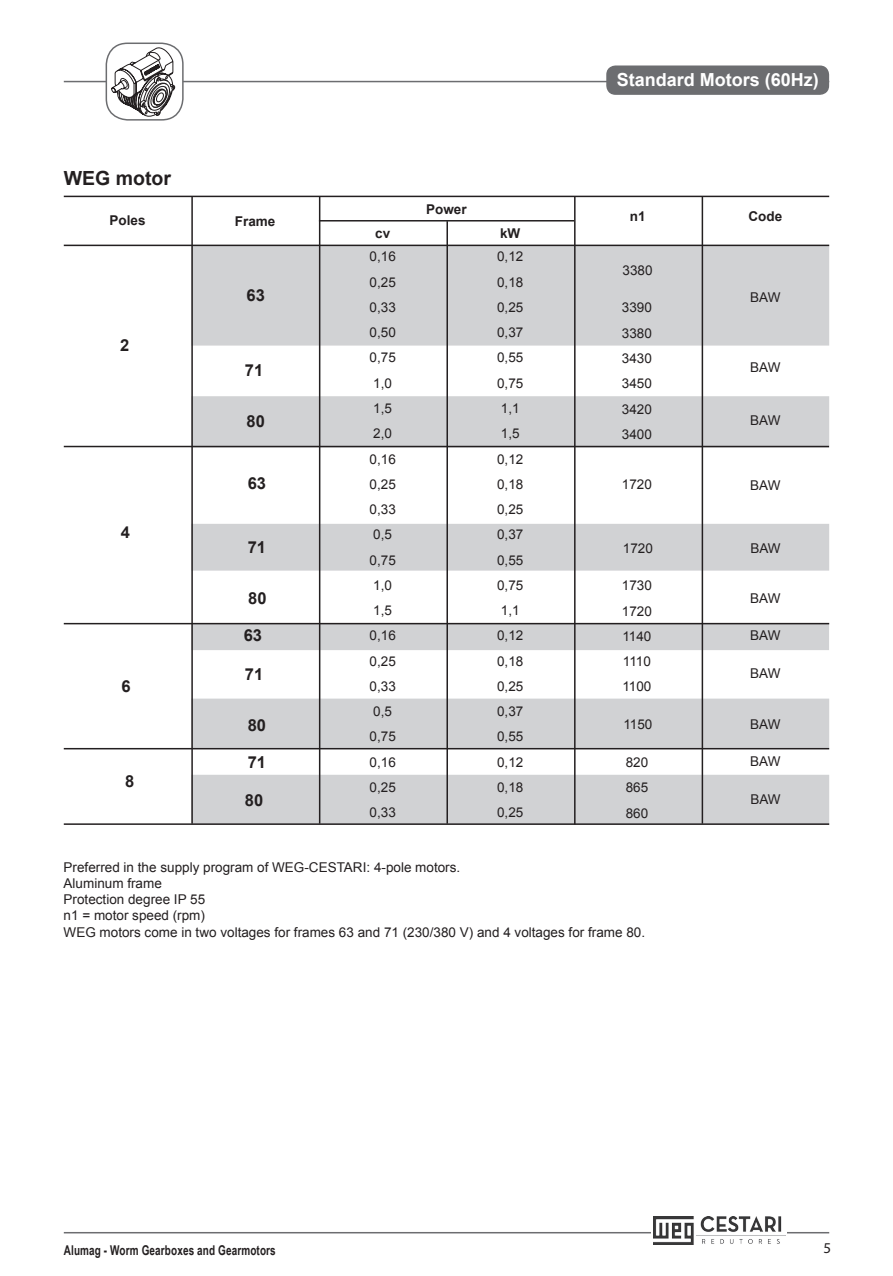
<style>
.page{position:relative;width:893px;height:1276px;background:#fff}
.page>*{position:absolute;margin:0;border:0;box-sizing:border-box;transform-origin:0 0}
.t1{font:700 19.5px "Arial";color:#231f20}
._180X23{font:700 18px "Arial";color:#fff}
.t2{font:700 16.5px "Arial";color:#231f20}
.t3{font:15px "Myriad Pro";color:#231f20}
.t4{font:13.5px "Arial";color:#231f20}
.t5{font:700 13.5px "Arial Narrow";letter-spacing:.01em;color:#231f20;scale:.9 1}
.t6{font:700 13.5px "Arial";color:#231f20}
</style>
<div class="page">
<hr style="left:64px;top:1232px;width:765px;height:1px;background:#6c6d70">
<hr style="left:64px;top:81px;width:765px;height:1px;background:#6c6d70">
<div style="left:651px;top:1214px;width:136px;height:31px;background:#fff"></div>
<img style="left:654px;top:1216px;width:132px;height:28px">
<div style="left:106px;top:43px;width:78px;height:78px;border:2px solid #6c6d70;border-radius:21px"></div>
<svg style="left:105px;top:43px;width:74px;height:78px"></svg>
<div style="left:185px;top:698px;width:644px;height:50px;background:#d1d2d4;border:2px solid #d1d2d4"></div>
<div style="left:185px;top:775px;width:644px;height:50px;background:#d1d2d4"></div>
<div style="left:185px;top:623px;width:644px;height:27px;background:#d1d2d4;border:2px solid #d1d2d4"></div>
<div style="left:185px;top:524px;width:644px;height:46px;background:#d1d2d4"></div>
<div style="left:185px;top:396px;width:644px;height:52px;background:#d1d2d4;border:2px solid #d1d2d4"></div>
<div style="left:64px;top:245px;width:765px;height:100px;background:#d1d2d4;border:2px solid #d1d2d4"></div>
<hr style="left:319px;top:196px;width:1px;height:627px;background:#231f20">
<hr style="left:446px;top:221px;width:2px;height:602px;background:#231f20">
<hr style="left:574px;top:196px;width:2px;height:628px;background:#231f20">
<hr style="left:702px;top:196px;width:1px;height:627px;background:#231f20">
<hr style="left:319px;top:220px;width:255px;height:1px;background:#231f20">
<hr style="left:64px;top:196px;width:765px;height:1px;background:#231f20">
<div style="left:45px;top:245px;width:146px;height:583px;background:#fff"></div>
<hr style="left:64px;top:245px;width:765px;height:1px;background:#231f20">
<hr style="left:191px;top:196px;width:2px;height:627px;background:#231f20">
<hr style="left:64px;top:446px;width:765px;height:1px;background:#231f20">
<hr style="left:64px;top:623px;width:765px;height:1px;background:#231f20">
<hr style="left:64px;top:748px;width:765px;height:1px;background:#231f20">
<hr style="left:64px;top:823px;width:765px;height:2px;background:#231f20">
<div style="left:607px;top:66px;width:221px;height:28px;background:#6c6d70;border-radius:9px"></div>
<div style="left:606px;top:65px;width:223px;height:30px;border:2px solid #6c6d70;border-radius:9px"></div>
<p class="t1" style="left:64px;top:165px;width:109px">WEG motor</p>
<p class="t6" style="left:110px;top:212px;width:38px">Poles</p>
<p class="t2" style="left:120px;top:334px;width:11px">2</p>
<p class="t2" style="left:121px;top:521px;width:11px">4</p>
<p class="t2" style="left:122px;top:675px;width:11px">6</p>
<p class="t2" style="left:125px;top:770px;width:11px">8</p>
<p class="t6" style="left:235px;top:212px;width:42px">Frame</p>
<p class="t2" style="left:247px;top:284px;width:20px">63</p>
<p class="t2" style="left:245px;top:360px;width:20px">71</p>
<p class="t2" style="left:247px;top:411px;width:20px">80</p>
<p class="t2" style="left:248px;top:473px;width:20px">63</p>
<p class="t2" style="left:248px;top:536px;width:20px">71</p>
<p class="t2" style="left:248px;top:587px;width:20px">80</p>
<p class="t2" style="left:244px;top:624px;width:20px">63</p>
<p class="t2" style="left:245px;top:664px;width:20px">71</p>
<p class="t2" style="left:248px;top:714px;width:20px">80</p>
<p class="t2" style="left:248px;top:752px;width:20px">71</p>
<p class="t2" style="left:245px;top:789px;width:20px">80</p>
<p class="t6" style="left:426px;top:201px;width:42px">Power</p>
<p class="t6" style="left:375px;top:224px;width:17px">cv</p>
<p class="t6" style="left:500px;top:224px;width:22px">kW</p>
<p class="t4" style="left:370px;top:248px;width:28px">0,16</p>
<p class="t4" style="left:370px;top:273px;width:28px">0,25</p>
<p class="t4" style="left:370px;top:298px;width:28px">0,33</p>
<p class="t4" style="left:370px;top:324px;width:28px">0,50</p>
<p class="t4" style="left:370px;top:349px;width:28px">0,75</p>
<p class="t4" style="left:373px;top:374px;width:20px">1,0</p>
<p class="t4" style="left:373px;top:399px;width:20px">1,5</p>
<p class="t4" style="left:373px;top:425px;width:20px">2,0</p>
<p class="t4" style="left:370px;top:450px;width:28px">0,16</p>
<p class="t4" style="left:370px;top:475px;width:28px">0,25</p>
<p class="t4" style="left:370px;top:500px;width:28px">0,33</p>
<p class="t4" style="left:373px;top:526px;width:20px">0,5</p>
<p class="t4" style="left:370px;top:551px;width:28px">0,75</p>
<p class="t4" style="left:373px;top:576px;width:20px">1,0</p>
<p class="t4" style="left:373px;top:601px;width:20px">1,5</p>
<p class="t4" style="left:370px;top:627px;width:28px">0,16</p>
<p class="t4" style="left:370px;top:652px;width:28px">0,25</p>
<p class="t4" style="left:370px;top:677px;width:28px">0,33</p>
<p class="t4" style="left:373px;top:702px;width:20px">0,5</p>
<p class="t4" style="left:370px;top:728px;width:28px">0,75</p>
<p class="t4" style="left:370px;top:753px;width:28px">0,16</p>
<p class="t4" style="left:370px;top:778px;width:28px">0,25</p>
<p class="t4" style="left:370px;top:803px;width:28px">0,33</p>
<p class="t4" style="left:497px;top:248px;width:28px">0,12</p>
<p class="t4" style="left:497px;top:273px;width:28px">0,18</p>
<p class="t4" style="left:497px;top:298px;width:28px">0,25</p>
<p class="t4" style="left:497px;top:324px;width:28px">0,37</p>
<p class="t4" style="left:497px;top:349px;width:28px">0,55</p>
<p class="t4" style="left:497px;top:374px;width:28px">0,75</p>
<p class="t4" style="left:501px;top:399px;width:20px">1,1</p>
<p class="t4" style="left:501px;top:425px;width:20px">1,5</p>
<p class="t4" style="left:497px;top:450px;width:28px">0,12</p>
<p class="t4" style="left:497px;top:475px;width:28px">0,18</p>
<p class="t4" style="left:497px;top:500px;width:28px">0,25</p>
<p class="t4" style="left:497px;top:526px;width:28px">0,37</p>
<p class="t4" style="left:497px;top:551px;width:28px">0,55</p>
<p class="t4" style="left:497px;top:576px;width:28px">0,75</p>
<p class="t4" style="left:501px;top:601px;width:20px">1,1</p>
<p class="t4" style="left:497px;top:627px;width:28px">0,12</p>
<p class="t4" style="left:497px;top:652px;width:28px">0,18</p>
<p class="t4" style="left:497px;top:677px;width:28px">0,25</p>
<p class="t4" style="left:497px;top:702px;width:28px">0,37</p>
<p class="t4" style="left:497px;top:728px;width:28px">0,55</p>
<p class="t4" style="left:497px;top:753px;width:28px">0,12</p>
<p class="t4" style="left:497px;top:778px;width:28px">0,18</p>
<p class="t4" style="left:497px;top:803px;width:28px">0,25</p>
<p class="_180X23" style="left:617px;top:68px;width:204px">Standard Motors (60Hz)</p>
<p class="t6" style="left:630px;top:207px;width:17px">n1</p>
<p class="t6" style="left:748px;top:207px;width:35px">Code</p>
<p class="t4" style="left:622px;top:262px;width:32px">3380</p>
<p class="t4" style="left:622px;top:299px;width:32px">3390</p>
<p class="t4" style="left:622px;top:324px;width:32px">3380</p>
<p class="t4" style="left:622px;top:349px;width:32px">3430</p>
<p class="t4" style="left:622px;top:375px;width:32px">3450</p>
<p class="t4" style="left:622px;top:400px;width:32px">3420</p>
<p class="t4" style="left:622px;top:425px;width:32px">3400</p>
<p class="t4" style="left:622px;top:476px;width:32px">1720</p>
<p class="t4" style="left:623px;top:539px;width:32px">1720</p>
<p class="t4" style="left:622px;top:577px;width:32px">1730</p>
<p class="t4" style="left:622px;top:602px;width:32px">1720</p>
<p class="t4" style="left:622px;top:627px;width:31px">1140</p>
<p class="t4" style="left:623px;top:652px;width:30px">1110</p>
<p class="t4" style="left:622px;top:678px;width:31px">1100</p>
<p class="t4" style="left:623px;top:715px;width:31px">1150</p>
<p class="t4" style="left:626px;top:753px;width:24px">820</p>
<p class="t4" style="left:626px;top:779px;width:24px">865</p>
<p class="t4" style="left:626px;top:804px;width:24px">860</p>
<p class="t4" style="left:750px;top:288px;width:32px">BAW</p>
<p class="t4" style="left:750px;top:358px;width:32px">BAW</p>
<p class="t4" style="left:750px;top:411px;width:32px">BAW</p>
<p class="t4" style="left:750px;top:476px;width:32px">BAW</p>
<p class="t4" style="left:750px;top:539px;width:32px">BAW</p>
<p class="t4" style="left:750px;top:589px;width:32px">BAW</p>
<p class="t4" style="left:750px;top:627px;width:32px">BAW</p>
<p class="t4" style="left:750px;top:664px;width:32px">BAW</p>
<p class="t4" style="left:750px;top:715px;width:32px">BAW</p>
<p class="t4" style="left:750px;top:752px;width:32px">BAW</p>
<p class="t4" style="left:750px;top:790px;width:32px">BAW</p>
<p class="t4" style="left:64px;top:858px;width:398px">Preferred in the supply program of WEG-CESTARI: 4-pole motors.</p>
<p class="t4" style="left:64px;top:874px;width:100px">Aluminum frame</p>
<p class="t4" style="left:64px;top:890px;width:143px">Protection degree IP 55</p>
<p class="t4" style="left:64px;top:907px;width:143px">n1 = motor speed (rpm)</p>
<p class="t4" style="left:64px;top:923px;width:583px">WEG motors come in two voltages for frames 63 and 71 (230/380 V) and 4 voltages for frame 80.</p>
<p class="t5" style="left:64px;top:1239px;width:237px">Alumag - Worm Gearboxes and Gearmotors</p>
<p class="t3" style="left:824px;top:1240px;width:9px">5</p>
</div>
